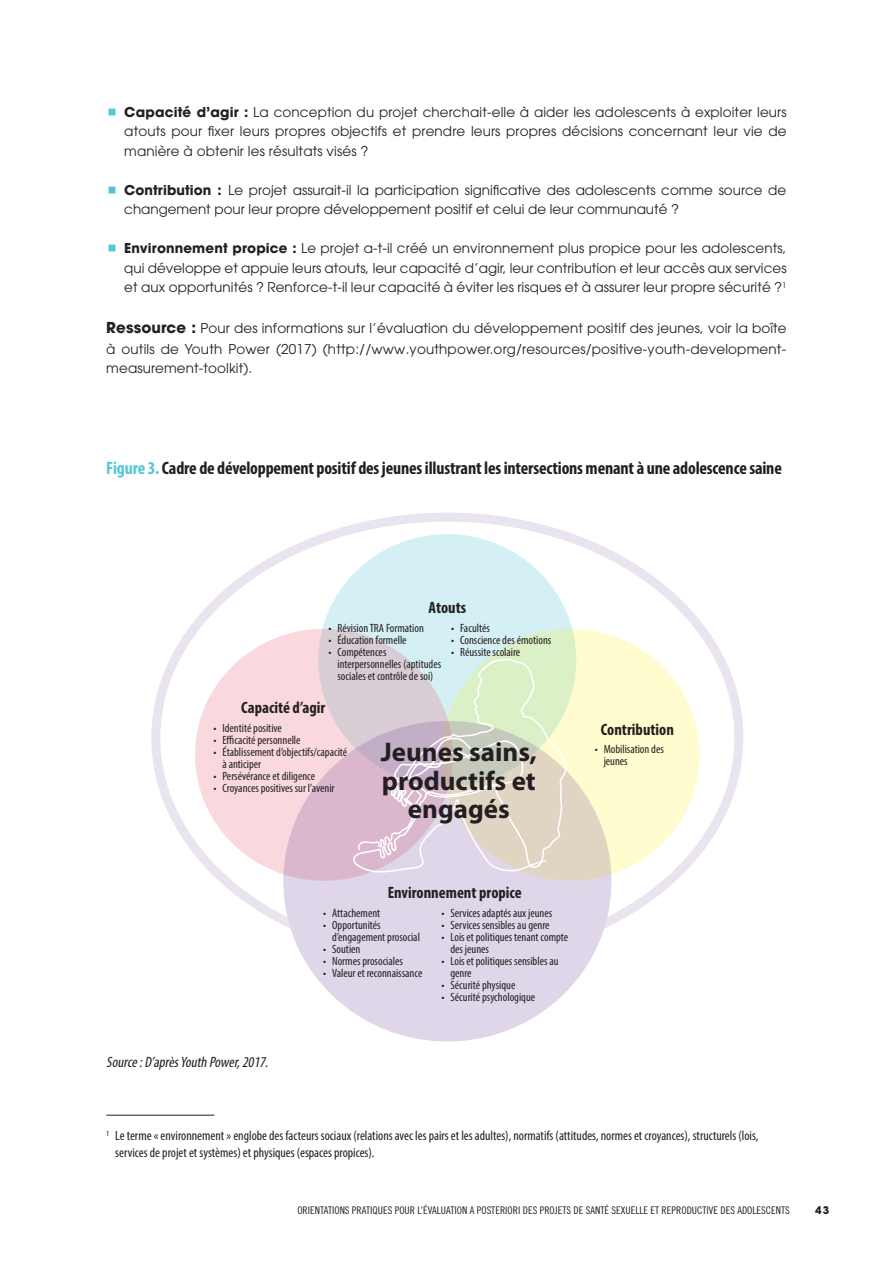
<style>
.page{position:relative;width:893px;height:1263px;background:#fff}
.page>*{position:absolute;margin:0;border:0;box-sizing:border-box;transform-origin:0 0}
.Table_text{font:700 27px/28.5px "Myriad Pro";color:#231f20;text-align:center}
.Table_Figure_title{font:700 condensed 18px "Myriad Pro";letter-spacing:-.01em;color:#231f20}
.Table_text-2{font:700 condensed 16.5px "Myriad Pro";color:#231f20}
.Source_notes{font:italic condensed 15px "Myriad Pro";color:#231f20}
.Body_bullet_level_1{font:13.5px/19.5px "Avant Garde";color:#231f20;text-align:justify}
.Body_text{font:13.5px/21px "Avant Garde";letter-spacing:.01em;color:#231f20}
.Footnotes{font:condensed 13.5px/16.5px "Myriad Pro";color:#231f20}
.Table_text-3{font:condensed 12px/12px "Myriad Pro";color:#231f20}
.t1{font:10.5px "Trade Gothic Cond Eighteen";color:#231f20}
.t2{font:700 10.5px "Avant Garde";color:#231f20}
.s1{font-weight:700}
.s2{font-weight:700;font-size:15px}
.s3{color:#55c6d8}
</style>
<div class="page">
<hr style="left:106px;top:1115px;width:108px;height:1px;background:#231f20">
<div style="left:318px;top:534px;width:258px;height:252px;background:#d5f0f5;border-radius:50%"></div>
<svg style="left:195px;top:629px;width:258px;height:252px;background:#f5d7dc"></svg>
<div style="left:442px;top:629px;width:258px;height:252px;background:#fffccf;border-radius:50%"></div>
<svg style="left:283px;top:721px;width:328px;height:320px;background:#dfd1e1"></svg>
<svg style="left:353px;top:639px;width:215px;height:288px;background:#dbd5d5"></svg>
<p class="Body_bullet_level_1" style="left:124px;top:102px;width:664px"><span class="s1">Capacité d’agir :</span> La conception du projet cherchait-elle à aider les adolescents à exploiter leurs atouts pour fixer leurs propres objectifs et prendre leurs propres décisions concernant leur vie de manière à obtenir les résultats visés ?</p>
<p class="Body_bullet_level_1" style="left:124px;top:180px;width:663px"><span class="s1">Contribution :</span> Le projet assurait-il la participation significative des adolescents comme source de changement pour leur propre développement positif et celui de leur communauté ?</p>
<p class="Body_bullet_level_1" style="left:124px;top:239px;width:664px"><span class="s1">Environnement propice :</span> Le projet a-t-il créé un environnement plus propice pour les adolescents, qui développe et appuie leurs atouts, leur capacité d’agir, leur contribution et leur accès aux services et aux opportunités ? Renforce-t-il leur capacité à éviter les risques et à assurer leur propre sécurité ?<sup>1</sup></p>
<p class="Body_text" style="left:106px;top:317px;width:682px"><span class="s2">Ressource :</span> Pour des informations sur l’évaluation du développement positif des jeunes, voir la boîte à outils de Youth Power (2017) (http://www.youthpower.org/resources/positive-youth-development-</p>
<p class="Body_text" style="left:106px;top:358px;width:148px">measurement-toolkit).</p>
<p class="Table_Figure_title" style="left:106px;top:456px;width:677px"><span class="s3">Figure 3.</span> Cadre de développement positif des jeunes illustrant les intersections menant à une adolescence saine</p>
<p class="Table_text-2" style="left:429px;top:597px;width:39px">Atouts</p>
<p class="Table_text-3" style="left:328px;top:622px;width:97px">• Révision TRA Formation</p>
<p class="Table_text-3" style="left:328px;top:634px;width:80px">• Éducation formelle</p>
<p class="Table_text-3" style="left:337px;top:646px;width:105px;text-indent:-9px">• Compétences interpersonnelles (aptitudes sociales et contrôle de soi)</p>
<p class="Table_text-2" style="left:241px;top:697px;width:86px">Capacité d’agir</p>
<p class="Table_text-3" style="left:451px;top:622px;width:40px">• Facultés</p>
<p class="Table_text-3" style="left:451px;top:634px;width:102px">• Conscience des émotions</p>
<p class="Table_text-3" style="left:451px;top:646px;width:71px">• Réussite scolaire</p>
<p class="Table_text-3" style="left:213px;top:721px;width:70px">• Identité positive</p>
<p class="Table_text-3" style="left:213px;top:733px;width:89px">• Efficacité personnelle</p>
<p class="Table_text-3" style="left:222px;top:745px;width:126px;text-indent:-9px">• Établissement d’objectifs/capacité à anticiper</p>
<p class="Table_text-3" style="left:213px;top:769px;width:103px">• Persévérance et diligence</p>
<p class="Table_text-3" style="left:213px;top:781px;width:123px">• Croyances positives sur l’avenir</p>
<p class="Table_text" style="left:381px;top:738px;width:158px">Jeunes sains, productifs et engagés</p>
<p class="Table_text-2" style="left:388px;top:883px;width:136px">Environnement propice</p>
<p class="Source_notes" style="left:106px;top:1052px;width:167px">Source:D’aprèsYouth Power,2017.</p>
<p class="Table_text-3" style="left:323px;top:907px;width:59px">• Attachement</p>
<p class="Table_text-3" style="left:332px;top:919px;width:89px;text-indent:-9px">• Opportunités d’engagement prosocial</p>
<p class="Table_text-3" style="left:323px;top:943px;width:39px">• Soutien</p>
<p class="Table_text-3" style="left:323px;top:955px;width:81px">• Normes prosociales</p>
<p class="Table_text-3" style="left:323px;top:967px;width:101px">• Valeur et reconnaissance</p>
<p class="Table_text-3" style="left:441px;top:907px;width:112px">• Services adaptés aux jeunes</p>
<p class="Table_text-3" style="left:441px;top:919px;width:110px">• Services sensibles au genre</p>
<p class="Table_text-3" style="left:450px;top:931px;width:119px;text-indent:-9px">• Lois et politiques tenant compte des jeunes</p>
<p class="Table_text-3" style="left:450px;top:955px;width:110px;text-indent:-9px">• Lois et politiques sensibles au genre</p>
<p class="Table_text-3" style="left:441px;top:979px;width:75px">• Sécurité physique</p>
<p class="Table_text-3" style="left:441px;top:991px;width:95px">• Sécurité psychologique</p>
<p class="Table_text-2" style="left:601px;top:719px;width:75px">Contribution</p>
<p class="Table_text-3" style="left:604px;top:743px;width:62px;text-indent:-9px">• Mobilisation des jeunes</p>
<p class="Footnotes" style="left:115px;top:1127px;width:645px;text-indent:-9px"><sup>1</sup> Le terme « environnement » englobe des facteurs sociaux (relations avec les pairs et les adultes), normatifs (attitudes, normes et croyances), structurels (lois, services de projet et systèmes) et physiques (espaces propices).</p>
<p class="t1" style="left:297px;top:1204px;width:494px">ORIENTATIONS PRATIQUES POUR L’ÉVALUATION A POSTERIORI DES PROJETS DE SANTÉ SEXUELLE ET REPRODUCTIVE DES ADOLESCENTS</p>
<p class="t2" style="left:815px;top:1203px;width:16px">43</p>
</div>
